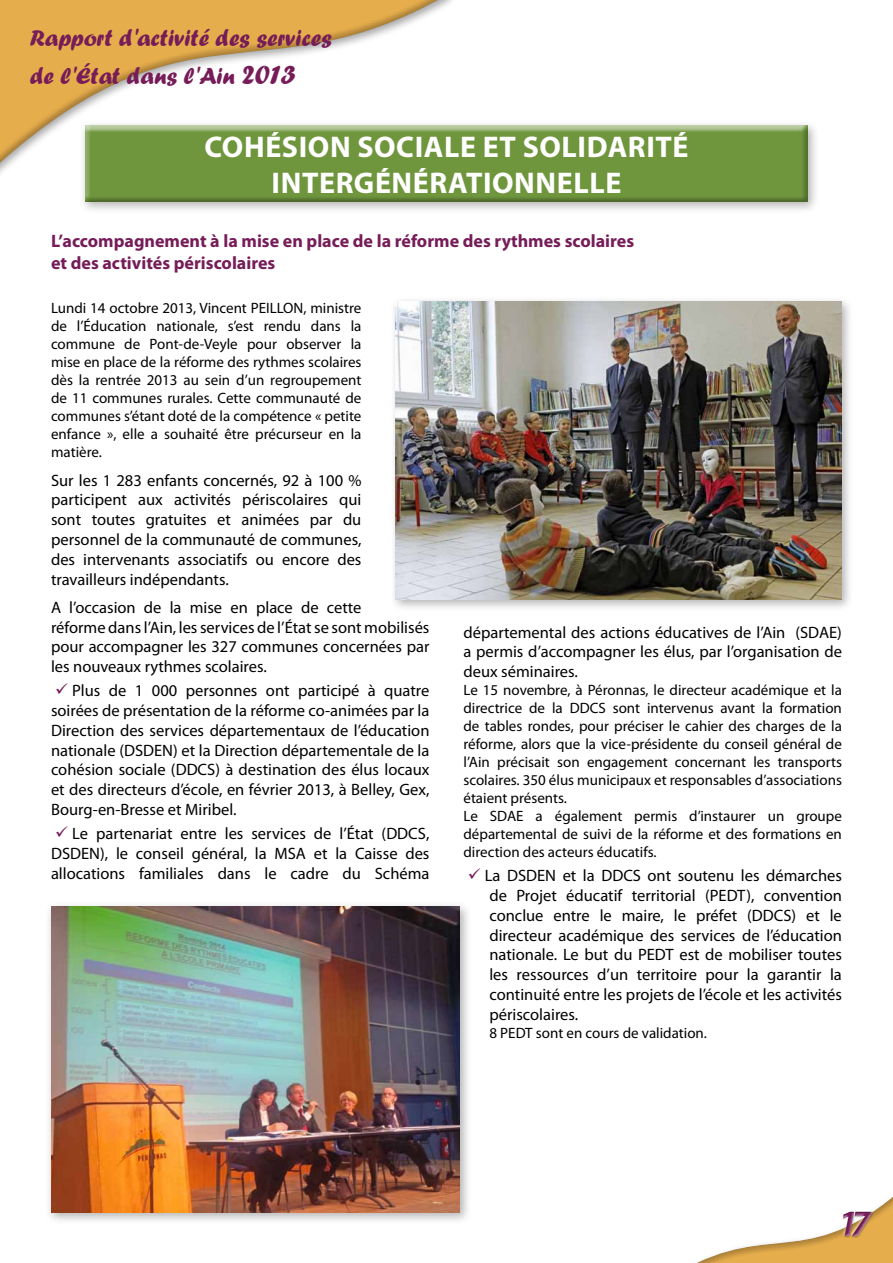
<style>
.page{position:relative;width:893px;height:1263px;background:#fff}
.page>*{position:absolute;margin:0;border:0;box-sizing:border-box;transform-origin:0 0}
.t1{font:italic 700 37.5px "Myriad Pro";color:#761c58}
.t2{font:700 30px/36px "Myriad Pro";letter-spacing:.02em;color:#fff;text-align:center}
.t3{font:24px/38.4px "Forte";color:#761c58}
.t4{font:700 18px/21.6px "Myriad Pro";color:#761c58}
.t5{font:16.5px/19.8px "Myriad Pro";color:#000;text-align:justify}
.t6{font:15px/18px "Myriad Pro";color:#000;text-align:justify}
.s1{font-size:28.5px}
</style>
<div class="page">
<div style="left:678px;top:1176px;width:215px;height:87px;background:#000;opacity:.4"></div>
<div style="left:0;top:0;width:448px;height:185px;background:#000;opacity:.4"></div>
<div style="left:841px;top:1210px;width:33px;height:27px;background:#fff;opacity:.6"></div>
<div style="left:841px;top:1209px;width:32px;height:27px;background:#000;opacity:.3"></div>
<div style="left:79px;top:119px;width:741px;height:95px;background:#000;opacity:.3"></div>
<div style="left:85px;top:125px;width:723px;height:77px;background:#000;opacity:.3"></div>
<div style="left:389px;top:296px;width:465px;height:316px;background:#000;opacity:.3"></div>
<img style="left:395px;top:302px;width:447px;height:297px">
<div style="left:45px;top:900px;width:427px;height:324px;background:#000;opacity:.3"></div>
<img style="left:51px;top:906px;width:409px;height:306px">
<h3 class="t3" style="left:30px;top:18px;width:304px">Rapport d'activité des services de l'état dans l'Ain <span class="s1">2013</span></h3>
<h2 class="t2" style="left:204px;top:129px;width:486px">Cohésion sociale et solidarité intergénérationnelle</h2>
<p class="t4" style="left:51px;top:231px;width:585px">L’accompagnement à la mise en place de la réforme des rythmes scolaires et des activités périscolaires</p>
<p class="t6" style="left:51px;top:299px;width:312px">Lundi 14 octobre 2013, Vincent PEILLON, ministre de l’Éducation nationale, s’est rendu dans la commune de Pont-de-Veyle pour observer la mise en place de la réforme des rythmes scolaires dès la rentrée 2013 au sein d’un regroupement de 11 communes rurales. Cette communauté de communes s’étant doté de la compétence « petite enfance », elle a souhaité être précurseur en la matière.</p>
<p class="t5" style="left:51px;top:470px;width:312px">Sur les 1 283 enfants concernés, 92 à 100 % participent aux activités périscolaires qui sont toutes gratuites et animées par du personnel de la communauté de communes, des intervenants associatifs ou encore des travailleurs indépendants.</p>
<p class="t5" style="left:51px;top:598px;width:380px;text-align:left">A l’occasion de la mise en place de cette<br>réforme dans l’Ain, les services de l’État se sont mobilisés pour accompagner les 327 communes concernées par les nouveaux rythmes scolaires.</p>
<p class="t5" style="left:51px;top:681px;width:380px;text-indent:21px">Plus de 1 000 personnes ont participé à quatre soirées de présentation de la réforme co-animées par la Direction des services départementaux de l’éducation nationale (DSDEN) et la Direction départementale de la cohésion sociale (DDCS) à destination des élus locaux et des directeurs d’école, en février 2013, à Belley, Gex, Bourg-en-Bresse et Miribel.</p>
<p class="t5" style="left:51px;top:824px;width:380px;text-indent:21px">Le partenariat entre les services de l’État (DDCS, DSDEN), le conseil général, la MSA et la Caisse des allocations familiales dans le cadre du Schéma</p>
<p class="t5" style="left:463px;top:622px;width:380px">départemental des actions éducatives de l’Ain (SDAE) a permis d’accompagner les élus, par l’organisation de deux séminaires.</p>
<p class="t6" style="left:463px;top:681px;width:380px;text-align:left">Le 15 novembre, à Péronnas, le directeur académique et la directrice de la DDCS sont intervenus avant la formation de tables rondes, pour préciser le cahier des charges de la réforme, alors que la vice-présidente du conseil général de l’Ain précisait son engagement concernant les transports scolaires. 350 élus municipaux et responsables d’associations étaient présents.<br>Le SDAE a également permis d’instaurer un groupe départemental de suivi de la réforme et des formations en direction des acteurs éducatifs.</p>
<p class="t5" style="left:485px;top:866px;width:359px">La DSDEN et la DDCS ont soutenu les démarches de Projet éducatif territorial (PEDT), convention conclue entre le maire, le préfet (DDCS) et le directeur académique des services de l’éducation nationale. Le but du PEDT est de mobiliser toutes les ressources d’un territoire pour la garantir la continuité entre les projets de l’école et les activités périscolaires.</p>
<p class="t6" style="left:489px;top:1024px;width:219px">8 PEDT sont en cours de validation.</p>
<h1 class="t1" style="left:837px;top:1202px;width:35px">17</h1>
</div>
